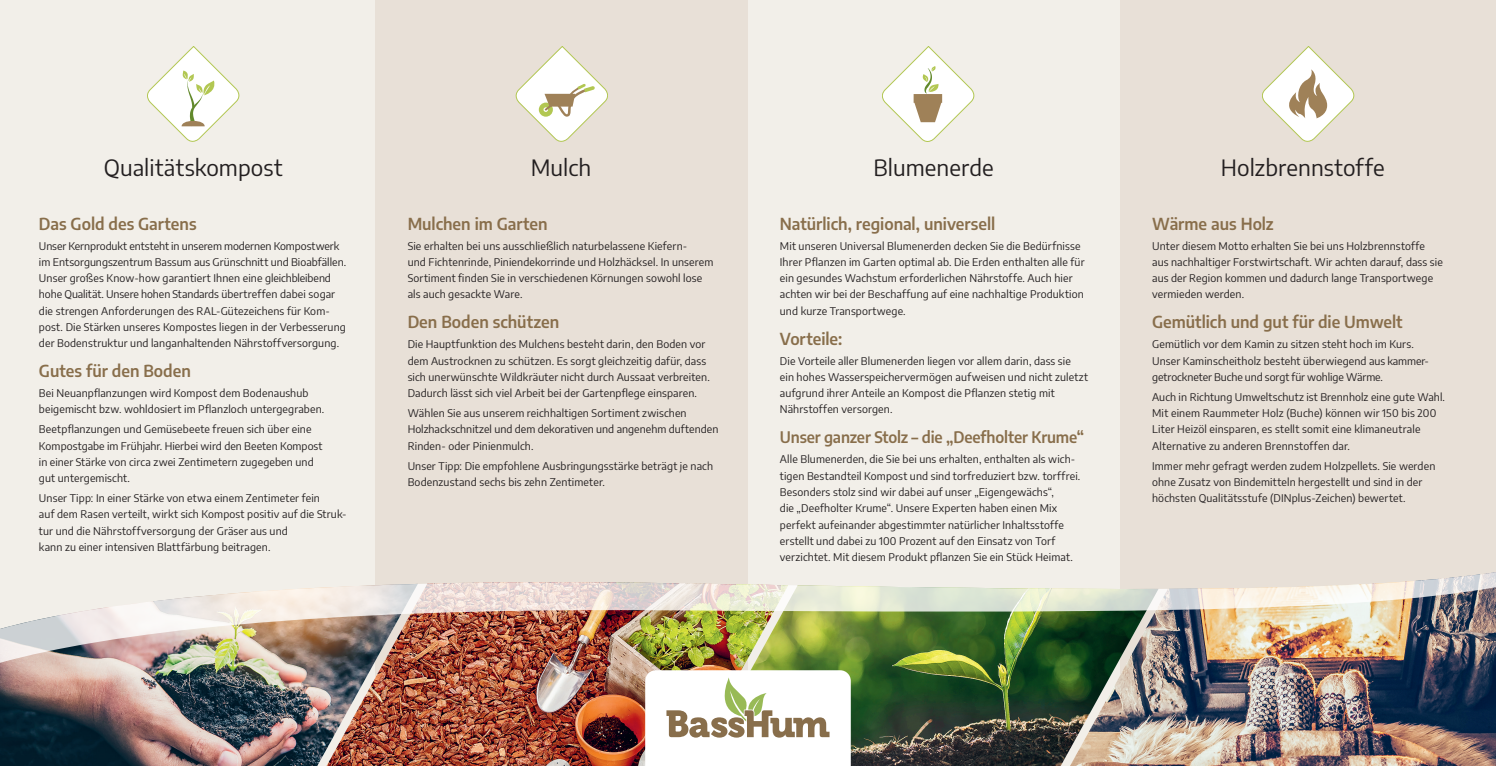
<style>
.page{position:relative;width:1496px;height:766px;background:#fff}
.page>*{position:absolute;margin:0;border:0;box-sizing:border-box;transform-origin:0 0}
.t1{font:22.5px "Encode Sans";letter-spacing:.005em;color:#231f20}
.t2{font:600 16.25px "Encode Sans";color:#886e4b}
.t3{font:600 15.62px "Encode Sans";letter-spacing:-.01em;color:#886e4b}
.t4{font:10.62px/16.2px "Encode Sans";letter-spacing:.015em;color:#231f20}
</style>
<div class="page">
<div style="left:748px;top:0;width:372px;height:765px;background:#f2efe9"></div>
<div style="left:376px;top:0;width:372px;height:765px;background:#e8e0d7"></div>
<div style="left:0;top:0;width:375px;height:765px;background:#f2efe9"></div>
<div style="left:1120px;top:0;width:375px;height:765px;background:#e8e0d7"></div>
<img style="left:1158px;top:688px;width:337px;height:77px">
<img style="left:0;top:688px;width:326px;height:77px">
<img style="left:326px;top:688px;width:319px;height:77px">
<img style="left:850px;top:688px;width:308px;height:77px">
<img style="left:0;top:546px;width:1495px;height:142px">
<svg style="left:645px;top:670px;width:205px;height:95px;background:#eceae2"></svg>
<svg style="left:147px;top:46px;width:92px;height:96px"></svg>
<svg style="left:516px;top:46px;width:92px;height:96px"></svg>
<svg style="left:882px;top:46px;width:92px;height:96px"></svg>
<svg style="left:1262px;top:46px;width:92px;height:96px"></svg>
<h1 class="t1" style="left:104px;top:151px;width:180px">Qualitätskompost</h1>
<h1 class="t1" style="left:530px;top:151px;width:62px">Mulch</h1>
<h1 class="t1" style="left:873px;top:151px;width:122px">Blumenerde</h1>
<h1 class="t1" style="left:1220px;top:151px;width:165px">Holzbrennstoffe</h1>
<h2 class="t2" style="left:39px;top:211px;width:159px">Das Gold des Gartens</h2>
<p class="t4" style="left:39px;top:237px;width:309px">Unser Kernprodukt entsteht in unserem modernen Kompostwerk im Entsorgungszentrum Bassum aus Grünschnitt und Bioabfällen.<br>Unser großes Know-how garantiert Ihnen eine gleichbleibend hohe Qualität. Unsere hohen Standards übertreffen dabei sogar die strengen Anforderungen des RAL-Gütezeichens für Kom&shy;post. Die Stärken unseres Kompostes liegen in der Verbesserung der Bodenstruktur und langanhaltenden Nährstoffversorgung.</p>
<h2 class="t2" style="left:39px;top:359px;width:153px">Gutes für den Boden</h2>
<p class="t4" style="left:39px;top:384px;width:287px">Bei Neuanpflanzungen wird Kompost dem Bodenaushub beigemischt bzw. wohldosiert im Pflanzloch untergegraben.</p>
<p class="t4" style="left:39px;top:420px;width:285px">Beetpflanzungen und Gemüsebeete freuen sich über eine Kompostgabe im Frühjahr. Hierbei wird den Beeten Kompost in einer Stärke von circa zwei Zentimetern zugegeben und gut untergemischt.</p>
<p class="t4" style="left:39px;top:489px;width:309px">Unser Tipp: In einer Stärke von etwa einem Zentimeter fein<br>auf dem Rasen verteilt, wirkt sich Kompost positiv auf die Struk&shy;tur und die Nährstoffversorgung der Gräser aus und<br>kann zu einer intensiven Blattfärbung beitragen.</p>
<h2 class="t2" style="left:407px;top:211px;width:141px">Mulchen im Garten</h2>
<p class="t4" style="left:407px;top:237px;width:307px">Sie erhalten bei uns ausschließlich naturbelassene Kiefern-<br>und Fichtenrinde, Piniendekorrinde und Holzhäcksel. In unserem Sortiment finden Sie in verschiedenen Körnungen sowohl lose als auch gesackte Ware.</p>
<h2 class="t2" style="left:407px;top:310px;width:153px">Den Boden schützen</h2>
<p class="t4" style="left:407px;top:336px;width:304px">Die Hauptfunktion des Mulchens besteht darin, den Boden vor dem Austrocknen zu schützen. Es sorgt gleichzeitig dafür, dass sich unerwünschte Wildkräuter nicht durch Aussaat verbreiten.<br>Dadurch lässt sich viel Arbeit bei der Gartenpflege einsparen.</p>
<p class="t4" style="left:407px;top:404px;width:312px">Wählen Sie aus unserem reichhaltigen Sortiment zwischen<br>Holzhackschnitzel und dem dekorativen und angenehm duftenden<br>Rinden- oder Pinienmulch.</p>
<p class="t4" style="left:407px;top:457px;width:307px">Unser Tipp: Die empfohlene Ausbringungsstärke beträgt je nach<br>Bodenzustand sechs bis zehn Zentimeter.</p>
<h2 class="t2" style="left:780px;top:211px;width:217px">Natürlich, regional, universell</h2>
<p class="t4" style="left:780px;top:237px;width:306px">Mit unseren Universal Blumenerden decken Sie die Bedürfnisse Ihrer Pflanzen im Garten optimal ab. Die Erden enthalten alle für ein gesundes Wachstum erforderlichen Nährstoffe. Auch hier achten wir bei der Beschaffung auf eine nachhaltige Produktion und kurze Transportwege.</p>
<h2 class="t2" style="left:780px;top:326px;width:64px">Vorteile:</h2>
<p class="t4" style="left:780px;top:352px;width:310px">Die Vorteile aller Blumenerden liegen vor allem darin, dass sie<br>ein hohes Wasserspeichervermögen aufweisen und nicht zuletzt aufgrund ihrer Anteile an Kompost die Pflanzen stetig mit Nährstoffen versorgen.</p>
<h3 class="t3" style="left:780px;top:426px;width:306px">Unser ganzer Stolz – die „Deefholter Krume“</h3>
<p class="t4" style="left:780px;top:451px;width:302px">Alle Blumenerden, die Sie bei uns erhalten, enthalten als wich&shy;tigen Bestandteil Kompost und sind torfreduziert bzw. torffrei.<br>Besonders stolz sind wir dabei auf unser „Eigengewächs“,<br>die „Deefholter Krume“. Unsere Experten haben einen Mix perfekt aufeinander abgestimmter natürlicher Inhaltsstoffe erstellt und dabei zu 100 Prozent auf den Einsatz von Torf verzichtet. Mit diesem Produkt pflanzen Sie ein Stück Heimat.</p>
<h2 class="t2" style="left:1152px;top:211px;width:123px">Wärme aus Holz</h2>
<p class="t4" style="left:1152px;top:237px;width:292px">Unter diesem Motto erhalten Sie bei uns Holzbrennstoffe aus nachhaltiger Forstwirtschaft. Wir achten darauf, dass sie aus der Region kommen und dadurch lange Transportwege vermieden werden.</p>
<h2 class="t2" style="left:1152px;top:310px;width:252px">Gemütlich und gut für die Umwelt</h2>
<p class="t4" style="left:1152px;top:336px;width:278px">Gemütlich vor dem Kamin zu sitzen steht hoch im Kurs.<br>Unser Kaminscheitholz besteht überwiegend aus kammer&shy;getrockneter Buche und sorgt für wohlige Wärme.</p>
<p class="t4" style="left:1152px;top:388px;width:294px">Auch in Richtung Umweltschutz ist Brennholz eine gute Wahl.<br>Mit einem Raummeter Holz (Buche) können wir 150 bis 200<br>Liter Heizöl einsparen, es stellt somit eine klimaneutrale Alternative zu anderen Brennstoffen dar.</p>
<p class="t4" style="left:1152px;top:457px;width:285px">Immer mehr gefragt werden zudem Holzpellets. Sie werden ohne Zusatz von Bindemitteln hergestellt und sind in der höchsten Qualitätsstufe (DINplus-Zeichen) bewertet.</p>
</div>
